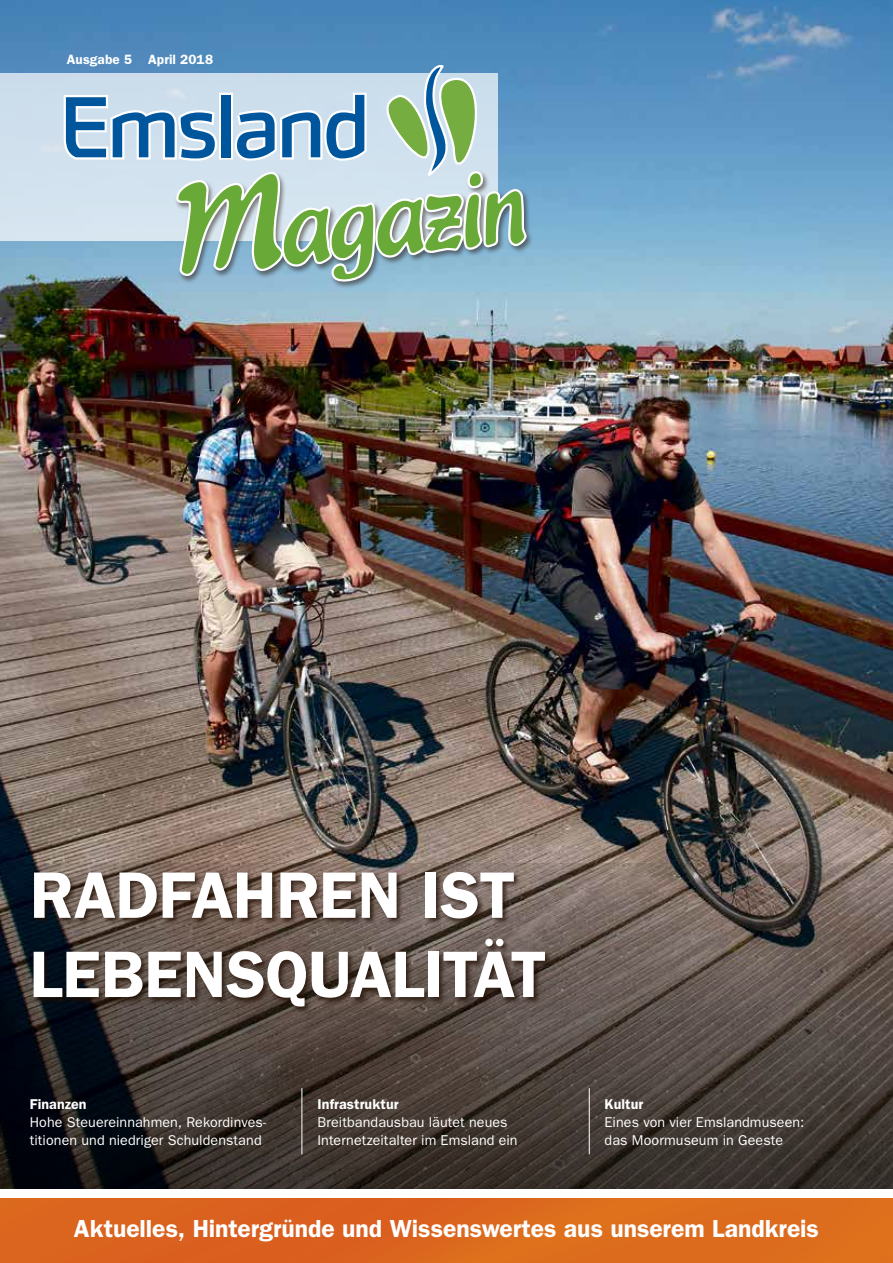
<style>
.page{position:relative;width:893px;height:1263px;background:#fff}
.page>*{position:absolute;margin:0;border:0;box-sizing:border-box;transform-origin:0 0}
.t1{font:123.45px "Express";color:#69a937}
.t2{font:600 66px/79.2px "Franklin Gothic LT";letter-spacing:-.005em;color:#fff}
.t3{font:600 24.75px "Franklin Gothic LT";color:#fff}
.t4{font:14.25px/18px "Franklin Gothic";letter-spacing:.005em;color:#fff}
.t5{font:600 14.25px "Franklin Gothic";letter-spacing:.005em;color:#fff}
.t6{font:600 13.5px "Franklin Gothic";letter-spacing:.01em;color:#fff}
</style>
<div class="page">
<img style="left:0;top:0;width:893px;height:1189px">
<svg style="left:1px;top:863px;width:891px;height:326px;background:#483f3b"></svg>
<div style="left:0;top:73px;width:497px;height:168px;background:#d1e1ee"></div>
<hr style="left:302px;top:1088px;width:1px;height:66px;background:#fff">
<hr style="left:589px;top:1088px;width:1px;height:66px;background:#fff">
<div style="left:32px;top:871px;width:521px;height:143px;background:#1f0c00;opacity:.75"></div>
<img style="left:0;top:1198px;width:893px;height:65px">
<svg style="left:61px;top:66px;width:469px;height:271px"></svg>
<p class="t6" style="left:67px;top:51px;width:148px">Ausgabe 5 April 2018</p>
<h1 class="t1" style="left:167px;top:150px;width:354px;rotate:-5deg">Magazin</h1>
<h2 class="t2" style="left:30px;top:856px;width:518px">RADFAHREN IST<br>LEBENSQUALITÄT</h2>
<p class="t5" style="left:30px;top:1096px;width:58px">Finanzen</p>
<p class="t4" style="left:30px;top:1113px;width:238px">Hohe Steuereinnahmen, Rekordinves&shy;titionen und niedriger Schuldenstand</p>
<p class="t5" style="left:317px;top:1096px;width:83px">Infrastruktur</p>
<p class="t4" style="left:317px;top:1113px;width:202px">Breitbandausbau läutet neues<br>Internetzeitalter im Emsland ein</p>
<p class="t5" style="left:605px;top:1096px;width:40px">Kultur</p>
<p class="t4" style="left:605px;top:1113px;width:201px">Eines von vier Emslandmuseen: das Moormuseum in Geeste</p>
<h3 class="t3" style="left:74px;top:1214px;width:746px">Aktuelles, Hintergründe und Wissenswertes aus unserem Landkreis</h3>
</div>
